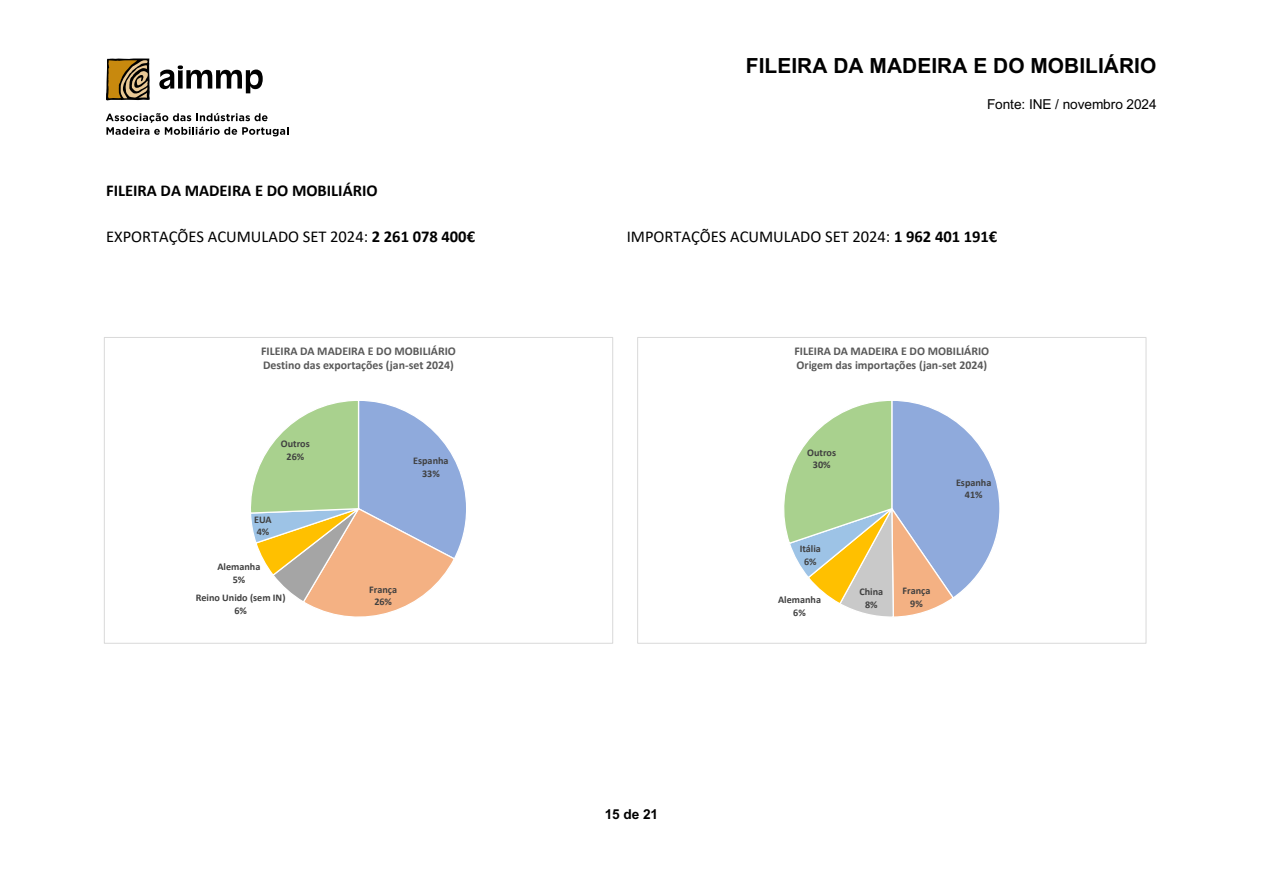
<style>
.page{position:relative;width:1263px;height:893px;background:#fff}
.page>*{position:absolute;margin:0;border:0;box-sizing:border-box;transform-origin:0 0}
.t1{font:700 20.85px "Arial";letter-spacing:.005em;color:#000}
.t2{font:16.5px "Calibri";color:#000}
.t3{font:700 16.5px "Calibri";color:#000}
.t4{font:13.65px "Arial";letter-spacing:-.005em;color:#000}
.t5{font:700 13.65px "Arial";color:#000}
.t6{font:700 11.85px/14.4px "Calibri";color:#595959}
.t7{font:700 10.2px/12.8px "Calibri";color:#404040;text-align:center}
.s1{font-weight:700}
</style>
<div class="page">
<svg style="left:251px;top:401px;width:215px;height:216px"></svg>
<div style="left:104px;top:337px;width:509px;height:307px;border:1px solid #d9d9d9"></div>
<svg style="left:784px;top:401px;width:216px;height:216px"></svg>
<div style="left:637px;top:337px;width:509px;height:307px;border:1px solid #d9d9d9"></div>
<svg style="left:106px;top:58px;width:44px;height:43px;background:#896e3c"></svg>
<svg style="left:159px;top:65px;width:104px;height:28px"></svg>
<svg style="left:106px;top:113px;width:182px;height:23px"></svg>
<p class="t1" style="left:746px;top:51px;width:412px">FILEIRA DA MADEIRA E DO MOBILIÁRIO</p>
<p class="t4" style="left:987px;top:95px;width:171px">Fonte: INE / novembro 2024</p>
<p class="t3" style="left:106px;top:179px;width:273px">FILEIRA DA MADEIRA E DO MOBILIÁRIO</p>
<p class="t2" style="left:106px;top:225px;width:370px">EXPORTAÇÕES ACUMULADO SET 2024: <span class="s1">2 261 078 400€</span></p>
<p class="t2" style="left:627px;top:225px;width:372px">IMPORTAÇÕES ACUMULADO SET 2024: <span class="s1">1 962 401 191€</span></p>
<p class="t6" style="left:261px;top:344px;width:196px">FILEIRA DA MADEIRA E DO MOBILIÁRIO<br>Destino das exportações (jan-set 2024)</p>
<p class="t7" style="left:281px;top:438px;width:30px">Outros<br>26%</p>
<p class="t7" style="left:254px;top:513px;width:19px;text-align:left">EUA<br>4%</p>
<p class="t7" style="left:217px;top:560px;width:45px">Alemanha<br>5%</p>
<p class="t7" style="left:196px;top:591px;width:91px">Reino Unido (sem IN)<br>6%</p>
<p class="t7" style="left:413px;top:455px;width:37px">Espanha<br>33%</p>
<p class="t7" style="left:369px;top:583px;width:29px">França<br>26%</p>
<p class="t5" style="left:605px;top:805px;width:55px">15 de 21</p>
<p class="t6" style="left:794px;top:344px;width:196px">FILEIRA DA MADEIRA E DO MOBILIÁRIO<br>Origem das importações (jan-set 2024)</p>
<p class="t7" style="left:807px;top:446px;width:30px">Outros<br>30%</p>
<p class="t7" style="left:800px;top:542px;width:23px">Itália<br>6%</p>
<p class="t7" style="left:778px;top:593px;width:45px">Alemanha<br>6%</p>
<p class="t7" style="left:859px;top:585px;width:25px">China<br>8%</p>
<p class="t7" style="left:903px;top:584px;width:29px">França<br>9%</p>
<p class="t7" style="left:956px;top:476px;width:37px">Espanha<br>41%</p>
</div>
